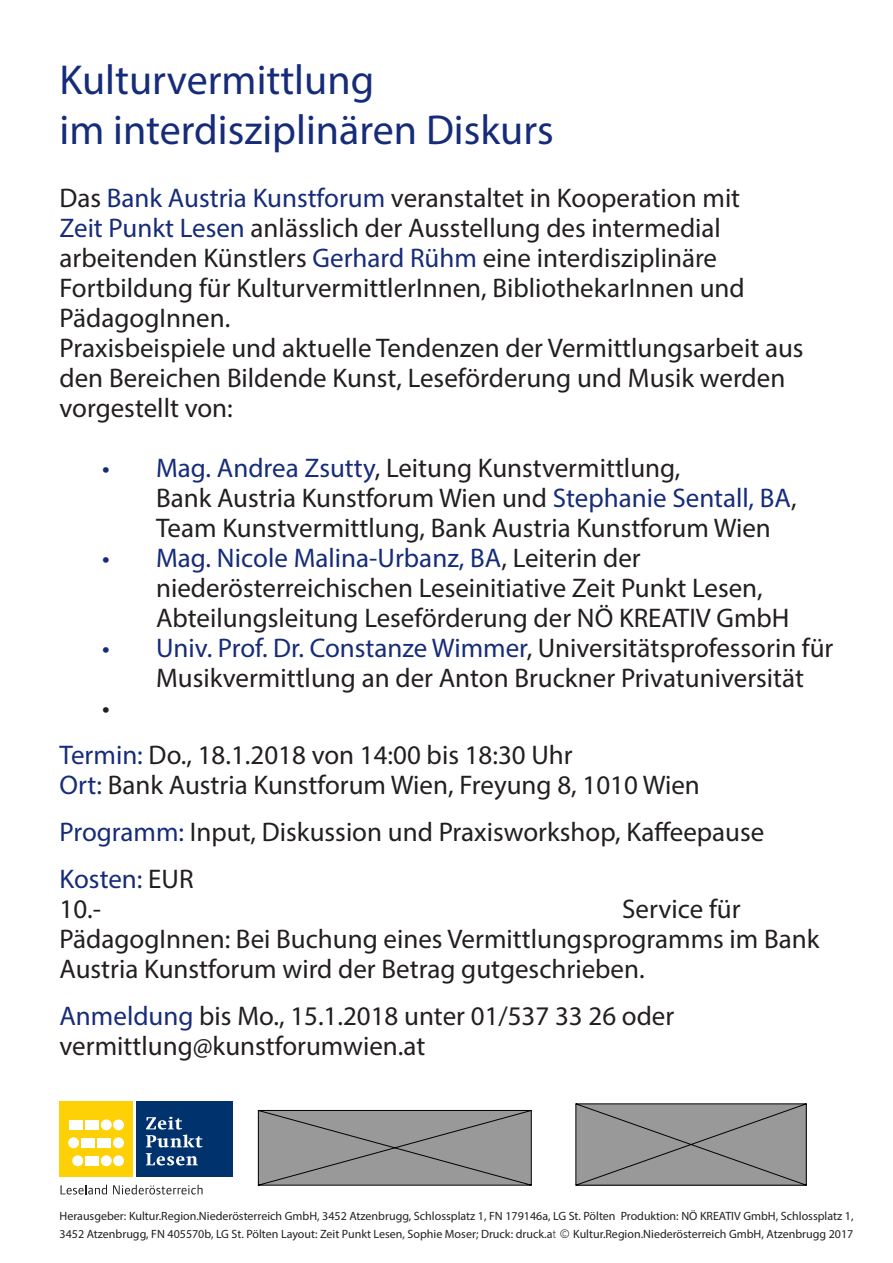
<style>
.page{position:relative;width:893px;height:1263px;background:#fff}
.page>*{position:absolute;margin:0;border:0;box-sizing:border-box;transform-origin:0 0}
.t1{font:42px/50.4px "Myriad Pro";color:#162c79}
.t2{font:27px/30px "Myriad Pro";color:#231f20}
.t3{font:27px/30px "Myriad Pro";color:#162c79}
.t4{font:12px/18px "Myriad Pro";color:#231f20}
.s1{color:#162c79}
.s2{color:#231f20}
.s3{font-family:"DIN";font-weight:300}
</style>
<div class="page">
<svg style="left:61px;top:1185px;width:46px;height:9px"></svg>
<svg style="left:113px;top:1185px;width:90px;height:9px"></svg>
<div style="left:60px;top:1101px;width:73px;height:75px;background:#fed006"></div>
<div style="left:136px;top:1101px;width:97px;height:75px;background:#00326d"></div>
<svg style="left:146px;top:1117px;width:56px;height:30px"></svg>
<div style="left:113px;top:1119px;width:11px;height:11px;background:#fff;border-radius:50%"></div>
<div style="left:72px;top:1155px;width:11px;height:11px;background:#fff;border-radius:50%"></div>
<svg style="left:146px;top:1153px;width:52px;height:12px"></svg>
<div style="left:85px;top:1156px;width:14px;height:9px;background:#fff"></div>
<div style="left:101px;top:1155px;width:11px;height:11px;background:#fff;border-radius:50%"></div>
<div style="left:113px;top:1155px;width:11px;height:11px;background:#fff;border-radius:50%"></div>
<div style="left:68px;top:1137px;width:11px;height:11px;background:#fff;border-radius:50%"></div>
<div style="left:81px;top:1138px;width:14px;height:9px;background:#fff"></div>
<div style="left:98px;top:1138px;width:13px;height:9px;background:#fff"></div>
<div style="left:113px;top:1137px;width:11px;height:11px;background:#fff;border-radius:50%"></div>
<div style="left:69px;top:1120px;width:13px;height:9px;background:#fff"></div>
<div style="left:85px;top:1120px;width:14px;height:9px;background:#fff"></div>
<div style="left:101px;top:1119px;width:11px;height:11px;background:#fff;border-radius:50%"></div>
<svg style="left:257px;top:1110px;width:275px;height:76px;background:#929292"></svg>
<svg style="left:575px;top:1103px;width:232px;height:83px;background:#909090"></svg>
<p class="t1" style="left:60px;top:54px;width:496px">Kulturvermittlung<br>im interdisziplinären Diskurs</p>
<p class="t2" style="left:60px;top:182px;width:682px">Das <span class="s1">Bank Austria Kunstforum</span> veranstaltet in Kooperation mit</p>
<p class="t2" style="left:60px;top:212px;width:687px"><span class="s1">Zeit Punkt Lesen</span> anlässlich der Ausstellung des intermedial arbeitenden Künstlers <span class="s1">Gerhard Rühm</span> eine interdisziplinäre Fortbildung für KulturvermittlerInnen, BibliothekarInnen und PädagogInnen.</p>
<p class="t2" style="left:60px;top:332px;width:746px">Praxisbeispiele und aktuelle Tendenzen der Vermittlungsarbeit aus den Bereichen Bildende Kunst, Leseförderung und Musik werden vorgestellt von:</p>
<p class="t2" style="left:156px;top:452px;width:642px;text-indent:-54px"><span class="s1">• Mag. Andrea Zsutty</span>, Leitung Kunstvermittlung,<br>Bank Austria Kunstforum Wien und <span class="s1">Stephanie Sentall, BA</span>,<br>Team Kunstvermittlung, Bank Austria Kunstforum Wien</p>
<p class="t2" style="left:156px;top:542px;width:635px;text-indent:-54px"><span class="s1">• Mag. Nicole Malina-Urbanz, BA</span>, Leiterin der niederösterreichischen Leseinitiative Zeit Punkt Lesen,<br>Abteilungsleitung Leseförderung der NÖ KREATIV GmbH</p>
<p class="t2" style="left:156px;top:632px;width:679px;text-indent:-54px"><span class="s1">• Univ. Prof. Dr. Constanze Wimmer</span>, Universitätsprofessorin für<br>Musikvermittlung an der Anton Bruckner Privatuniversität</p>
<p class="t2" style="left:102px;top:692px;width:9px">•</p>
<p class="t2" style="left:60px;top:739px;width:642px"><span class="s1">Termin:</span> Do., 18.1.2018 von 14:00 bis 18:30 Uhr<br><span class="s1">Ort:</span> Bank Austria Kunstforum Wien, Freyung 8, 1010 Wien</p>
<p class="t2" style="left:60px;top:816px;width:706px"><span class="s1">Programm:</span> Input, Diskussion und Praxisworkshop, Kaffeepause</p>
<p class="t3" style="left:60px;top:863px;width:136px">Kosten: <span class="s2">EUR<br>10.-</span></p>
<p class="t2" style="left:60px;top:893px;width:761px;text-indent:562px">Service für<br>PädagogInnen: Bei Buchung eines Vermittlungsprogramms im Bank<br>Austria Kunstforum wird der Betrag gutgeschrieben.</p>
<p class="t2" style="left:60px;top:1000px;width:616px"><span class="s1">Anmeldung</span> bis Mo., 15.1.2018 unter 01/537 33 26 oder vermittlung@kunstforumwien.at</p>
<p class="t4" style="left:60px;top:1207px;width:795px">Herausgeber: Kultur.Region.Niederösterreich GmbH, 3452 Atzenbrugg, Schlossplatz 1, FN 179146a, LG St. Pölten Produktion: NÖ KREATIV GmbH, Schlossplatz 1,<br>3452 Atzenbrugg, FN 405570b, LG St. Pölten Layout: Zeit Punkt Lesen, Sophie Moser; Druck: druck.a<span class="s3">t ©</span> Kultur.Region.Niederösterreich GmbH, Atzenbrugg 2017</p>
</div>
